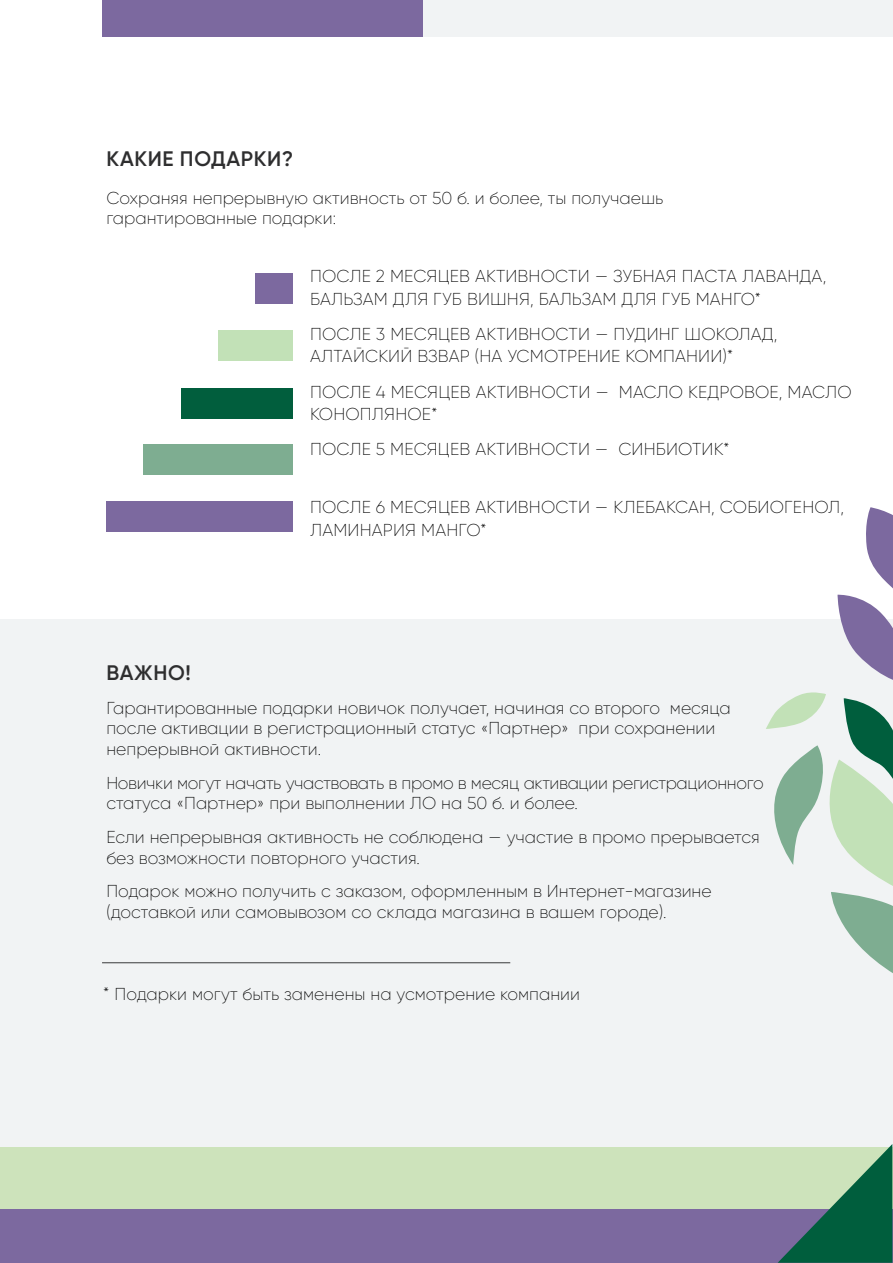
<style>
.page{position:relative;width:893px;height:1263px;background:#fff}
.page>*{position:absolute;margin:0;border:0;box-sizing:border-box;transform-origin:0 0}
.t1{font:600 21px "Gilroy";letter-spacing:.03em;color:#2e2e2f}
.t2{font:200 17.25px/20.7px "Gilroy";color:#000}
.t3{font:200 17.25px/20.7px "Gilroy";letter-spacing:-.02em;color:#000}
.s1{font-size:18px}
</style>
<div class="page">
<div style="left:0;top:619px;width:893px;height:606px;background:#f1f3f4"></div>
<div style="left:102px;top:0;width:322px;height:37px;background:#7c699f"></div>
<div style="left:0;top:1148px;width:892px;height:71px;background:#cde3bb"></div>
<div style="left:0;top:1210px;width:893px;height:53px;background:#7c699f"></div>
<div style="left:423px;top:0;width:470px;height:37px;background:#f1f3f4"></div>
<svg style="left:778px;top:1144px;width:114px;height:119px"></svg>
<svg style="left:766px;top:507px;width:127px;height:466px"></svg>
<div style="left:256px;top:273px;width:37px;height:30px;background:#7c699f"></div>
<div style="left:218px;top:330px;width:75px;height:31px;background:#c2e1b7"></div>
<div style="left:181px;top:388px;width:112px;height:30px;background:#015e3d"></div>
<div style="left:144px;top:444px;width:149px;height:30px;background:#7ead91"></div>
<div style="left:106px;top:501px;width:187px;height:31px;background:#7c699f"></div>
<hr style="left:102px;top:962px;width:408px;height:1px;background:#000">
<p class="t1" style="left:106px;top:146px;width:188px">КАКИЕ ПОДАРКИ?</p>
<p class="t2" style="left:106px;top:187px;width:559px">Сохраняя непрерывную активность от 50 б. и более, ты получаешь гарантированные подарки:</p>
<p class="t2" style="left:310px;top:265px;width:518px;line-height:22.5px">ПОСЛЕ 2 МЕСЯЦЕВ АКТИВНОСТИ — ЗУБНАЯ ПАСТА ЛАВАНДА,<br>БАЛЬЗАМ ДЛЯ ГУБ ВИШНЯ, БАЛЬЗАМ ДЛЯ ГУБ МАНГО*</p>
<p class="t2" style="left:310px;top:322px;width:469px;line-height:22.5px">ПОСЛЕ 3 МЕСЯЦЕВ АКТИВНОСТИ — ПУДИНГ ШОКОЛАД,<br>АЛТАЙСКИЙ ВЗВАР (НА УСМОТРЕНИЕ КОМПАНИИ)*</p>
<p class="t2" style="left:310px;top:380px;width:543px;line-height:22.5px">ПОСЛЕ 4 МЕСЯЦЕВ АКТИВНОСТИ — МАСЛО КЕДРОВОЕ, МАСЛО<br>КОНОПЛЯНОЕ*</p>
<p class="t2" style="left:310px;top:439px;width:421px">ПОСЛЕ 5 МЕСЯЦЕВ АКТИВНОСТИ — СИНБИОТИК*</p>
<p class="t2" style="left:310px;top:496px;width:535px;line-height:22.5px">ПОСЛЕ 6 МЕСЯЦЕВ АКТИВНОСТИ — КЛЕБАКСАН, СОБИОГЕНОЛ,<br>ЛАМИНАРИЯ МАНГО*</p>
<p class="t1" style="left:106px;top:660px;width:86px">ВАЖНО!</p>
<p class="t2" style="left:106px;top:697px;width:626px">Гарантированные подарки новичок получает, начиная со второго месяца после активации в регистрационный статус «Партнер» при сохранении непрерывной активности.</p>
<p class="t3" style="left:106px;top:772px;width:659px">Новички могут начать участвовать в промо в месяц активации регистрационного статуса «Партнер» при выполнении ЛО на 50 б. и более.</p>
<p class="t2" style="left:106px;top:826px;width:655px">Если непрерывная активность не соблюдена — участие в промо прерывается без возможности повторного участия.</p>
<p class="t2" style="left:106px;top:880px;width:607px">Подарок можно получить с заказом, оформленным в Интернет-магазине (доставкой или самовывозом со склада магазина в вашем городе).</p>
<p class="t2" style="left:103px;top:984px;width:479px"><span class="s1">*</span> Подарки могут быть заменены на усмотрение компании</p>
</div>
